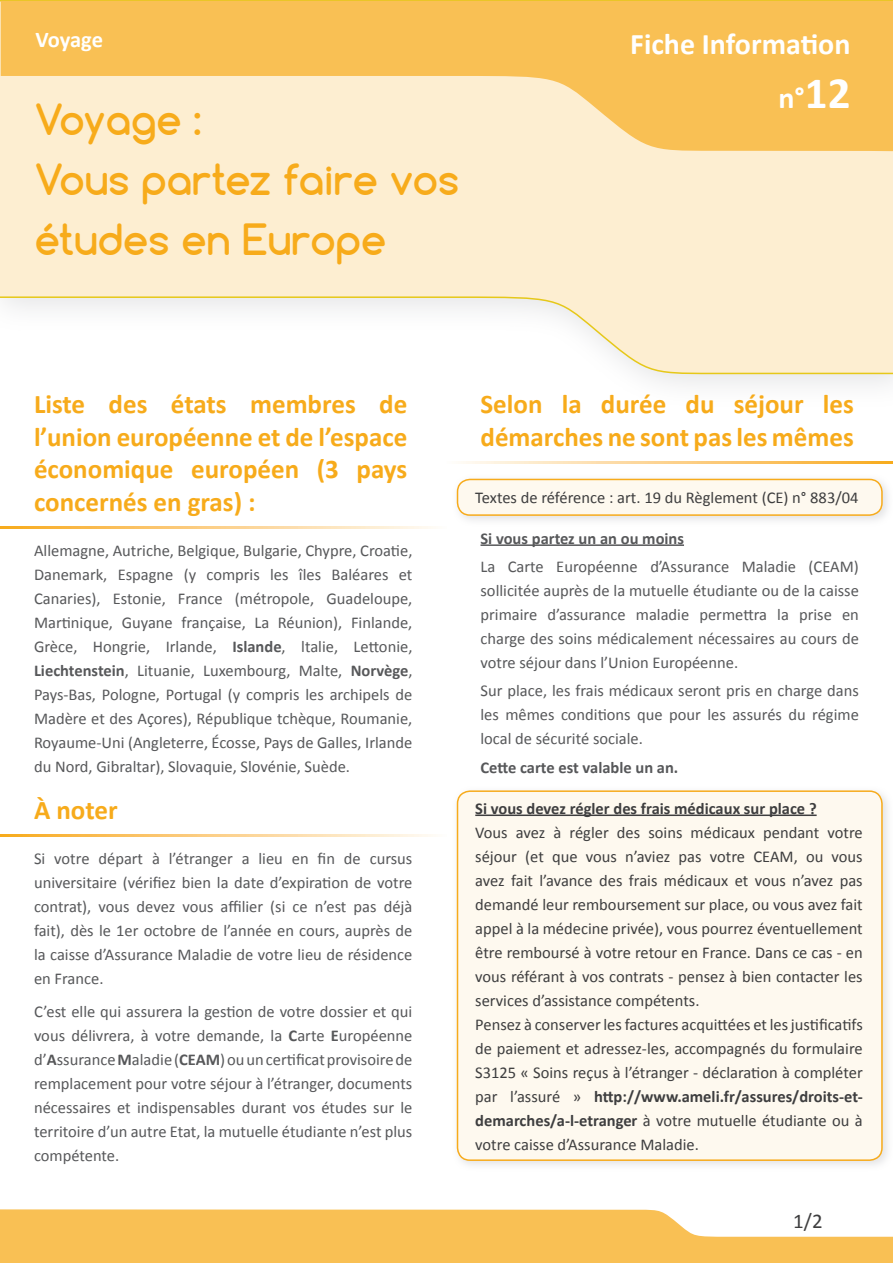
<style>
.page{position:relative;width:893px;height:1263px;background:#fff}
.page>*{position:absolute;margin:0;border:0;box-sizing:border-box;transform-origin:0 0}
.t1{font:700 40.5px/60px "Comfortaa";color:#f7ab1b}
.t2{font:700 30px "Calibri";color:#fff}
.t3{font:700 27px/32.4px "Calibri";color:#f7ab1b}
.t4{font:700 22.5px "Calibri";letter-spacing:-.01em;color:#fff}
.t5{font:21px "Calibri";color:#3e3e3f}
.Texte{font:16.5px/24px "Calibri";color:#57585a;text-align:justify}
.t6{font:16.5px/24px "Calibri";color:#3e3e3f;text-align:justify}
.Texte-2{font:700 16.5px "Calibri";color:#57585a}
.t7{font:700 16.5px "Calibri";color:#3e3e3f}
.s1{font-size:45px}
.s2{font-weight:700}
</style>
<div class="page">
<svg style="left:0;top:0;width:893px;height:376px"></svg>
<svg style="left:1px;top:1px;width:892px;height:150px;background:#facf7e"></svg>
<svg style="left:0;top:1209px;width:893px;height:54px;background:#f9c86a"></svg>
<svg style="left:461px;top:461px;width:432px;height:2px"></svg>
<svg style="left:0;top:526px;width:433px;height:2px"></svg>
<svg style="left:0;top:835px;width:433px;height:1px"></svg>
<div style="left:451px;top:473px;width:442px;height:54px;background:#aeafb3;opacity:.34"></div>
<div style="left:457px;top:479px;width:425px;height:36px;background:#fef9ef;border-radius:13px"></div>
<div style="left:457px;top:479px;width:426px;height:37px;border:2px solid #f7ab1b;border-radius:13px"></div>
<hr style="left:480px;top:544px;width:204px;height:2px;background:#57585a">
<div style="left:451px;top:785px;width:442px;height:387px;background:#aeafb3;opacity:.34"></div>
<div style="left:457px;top:791px;width:425px;height:369px;background:#fef9ef;border-radius:13px"></div>
<hr style="left:475px;top:814px;width:342px;height:2px;background:#3e3e3f">
<div style="left:457px;top:790px;width:426px;height:371px;border:2px solid #f7ab1b;border-radius:13px"></div>
<h3 class="t4" style="left:36px;top:25px;width:69px">Voyage</h3>
<p class="t1" style="left:35px;top:89px;width:168px">Voyage :</p>
<p class="t1" style="left:35px;top:149px;width:426px">Vous partez faire vos études en Europe</p>
<p class="t2" style="left:630px;top:25px;width:222px">Fiche Information</p>
<p class="t2" style="left:778px;top:79px;width:73px">n°<span class="s1">12</span></p>
<p class="t3" style="left:34px;top:388px;width:375px;text-align:justify">Liste des états membres de l’union européenne et de l’espace économique européen (3 pays concernés en gras) :</p>
<p class="Texte" style="left:34px;top:538px;width:380px">Allemagne, Autriche, Belgique, Bulgarie, Chypre, Croatie, Danemark, Espagne (y compris les îles Baléares et Canaries), Estonie, France (métropole, Guadeloupe, Martinique, Guyane française, La Réunion), Finlande, Grèce, Hongrie, Irlande, <span class="s2">Islande</span>, ltalie, Lettonie, <span class="s2">Liechtenstein</span>, Lituanie, Luxembourg, Malte, <span class="s2">Norvège</span>, Pays-Bas, Pologne, Portugal (y compris les archipels de Madère et des Açores), République tchèque, Roumanie, Royaume-Uni (Angleterre, Écosse, Pays de Galles, Irlande du Nord, Gibraltar), Slovaquie, Slovénie, Suède.</p>
<p class="t3" style="left:34px;top:794px;width:85px">À noter</p>
<p class="Texte" style="left:34px;top:847px;width:380px">Si votre départ à l’étranger a lieu en fin de cursus universitaire (vérifiez bien la date d’expiration de votre contrat), vous devez vous affilier (si ce n’est pas déjà fait), dès le 1er octobre de l’année en cours, auprès de la caisse d’Assurance Maladie de votre lieu de résidence en France.</p>
<p class="Texte" style="left:34px;top:999px;width:380px">C’est elle qui assurera la gestion de votre dossier et qui vous délivrera, à votre demande, la <span class="s2">C</span>arte <span class="s2">E</span>uropéenne d’<span class="s2">A</span>ssurance <span class="s2">M</span>aladie (<span class="s2">CEAM</span>) ou un certificat provisoire de remplacement pour votre séjour à l’étranger, documents nécessaires et indispensables durant vos études sur le territoire d’un autre Etat, la mutuelle étudiante n’est plus compétente.</p>
<p class="t3" style="left:480px;top:388px;width:375px">Selon la durée du séjour les démarches ne sont pas les mêmes</p>
<p class="t6" style="left:475px;top:486px;width:385px">Textes de référence : art. 19 du Règlement (CE) n° 883/04</p>
<p class="Texte-2" style="left:480px;top:528px;width:205px">Si vous partez un an ou moins</p>
<p class="Texte" style="left:480px;top:555px;width:380px">La Carte Européenne d’Assurance Maladie (CEAM) sollicitée auprès de la mutuelle étudiante ou de la caisse primaire d’assurance maladie permettra la prise en charge des soins médicalement nécessaires au cours de votre séjour dans l’Union Européenne.</p>
<p class="Texte" style="left:480px;top:679px;width:380px">Sur place, les frais médicaux seront pris en charge dans les mêmes conditions que pour les assurés du régime local de sécurité sociale.</p>
<p class="Texte-2" style="left:480px;top:756px;width:199px">Cette carte est valable un an.</p>
<p class="t7" style="left:475px;top:798px;width:343px">Si vous devez régler des frais médicaux sur place ?</p>
<p class="t6" style="left:475px;top:820px;width:389px">Vous avez à régler des soins médicaux pendant votre séjour (et que vous n’aviez pas votre CEAM, ou vous avez fait l’avance des frais médicaux et vous n’avez pas demandé leur remboursement sur place, ou vous avez fait appel à la médecine privée), vous pourrez éventuellement être remboursé à votre retour en France. Dans ce cas - en vous référant à vos contrats - pensez à bien contacter les services d’assistance compétents.</p>
<p class="t6" style="left:475px;top:1012px;width:389px">Pensez à conserver les factures acquittées et les justificatifs de paiement et adressez-les, accompagnés du formulaire S3125 « Soins reçus à l’étranger - déclaration à compléter par l’assuré » <span class="s2">http://www.ameli.fr/assures/droits-et&shy;demarches/a-l-etranger</span> à votre mutuelle étudiante ou à votre caisse d’Assurance Maladie.</p>
<p class="t5" style="left:793px;top:1208px;width:31px">1/2</p>
</div>
